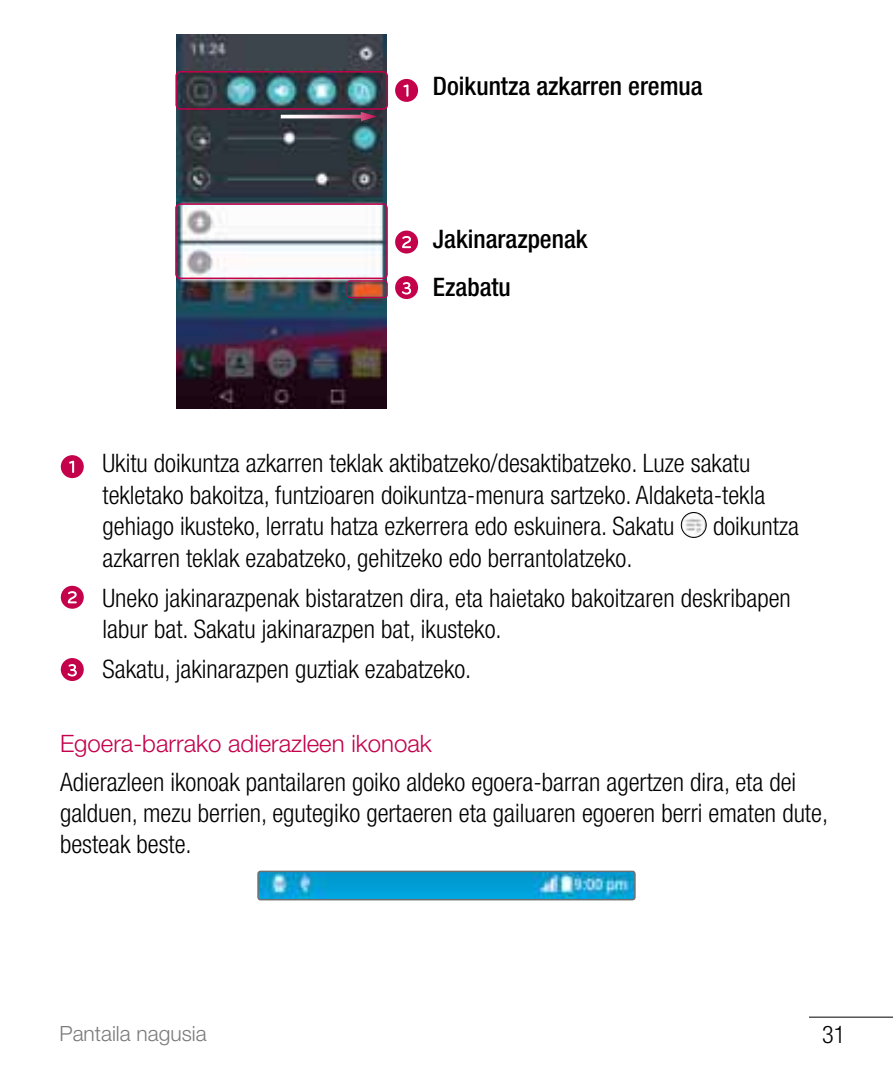
<style>
.page{position:relative;width:893px;height:1072px;background:#fff}
.page>*{position:absolute;margin:0;border:0;box-sizing:border-box;transform-origin:0 0}
.t1{font:300 condensed 25.5px/31.5px "Helvetica Neue LT Pro";color:#000}
.t2{font:500 condensed 25.5px "Helvetica Neue LT Pro";color:#000}
.t3{font:300 condensed 24.3px "Helvetica Neue LT Pro";color:#000}
.t4{font:300 24px "Helvetica Neue LT Pro";color:#c4014b}
.t5{font:300 21px "Helvetica Neue LT Pro";color:#7c7b7b}
</style>
<div class="page">
<hr style="left:809px;top:1016px;width:84px;height:1px;background:#000">
<img style="left:681px;top:512px;width:25px;height:25px;border-radius:12px">
<div style="left:681px;top:512px;width:25px;height:25px;border:1px solid #000;border-radius:50%"></div>
<svg style="left:394px;top:275px;width:25px;height:25px"></svg>
<div style="left:395px;top:276px;width:23px;height:23px;background:#c4014b;border-radius:50%"></div>
<svg style="left:402px;top:282px;width:9px;height:12px"></svg>
<svg style="left:394px;top:229px;width:25px;height:26px"></svg>
<div style="left:395px;top:230px;width:23px;height:23px;background:#c4014b;border-radius:50%"></div>
<svg style="left:402px;top:236px;width:9px;height:12px"></svg>
<svg style="left:394px;top:78px;width:25px;height:25px"></svg>
<div style="left:395px;top:79px;width:23px;height:23px;background:#c4014b;border-radius:50%"></div>
<svg style="left:403px;top:84px;width:5px;height:13px"></svg>
<img style="left:176px;top:34px;width:211px;height:374px">
<div style="left:347px;top:280px;width:41px;height:18px;border:1px solid #c4014b;border-radius:3px"></div>
<svg style="left:175px;top:70px;width:214px;height:210px"></svg>
<svg style="left:60px;top:454px;width:25px;height:25px"></svg>
<div style="left:61px;top:455px;width:23px;height:23px;background:#c4014b;border-radius:50%"></div>
<svg style="left:69px;top:460px;width:5px;height:13px"></svg>
<svg style="left:60px;top:584px;width:25px;height:26px"></svg>
<div style="left:61px;top:586px;width:23px;height:22px;background:#c4014b;border-radius:50%"></div>
<svg style="left:68px;top:591px;width:9px;height:12px"></svg>
<svg style="left:60px;top:656px;width:25px;height:26px"></svg>
<div style="left:61px;top:658px;width:23px;height:23px;background:#c4014b;border-radius:50%"></div>
<svg style="left:68px;top:664px;width:9px;height:12px"></svg>
<img style="left:260px;top:873px;width:373px;height:24px">
<div style="left:257px;top:870px;width:379px;height:30px;border:2px solid #706f6f;border-radius:3px"></div>
<p class="t2" style="left:433px;top:70px;width:271px">Doikuntza azkarren eremua</p>
<p class="t2" style="left:433px;top:224px;width:156px">Jakinarazpenak</p>
<p class="t2" style="left:433px;top:272px;width:79px">Ezabatu</p>
<p class="t1" style="left:103px;top:447px;width:664px">Ukitu doikuntza azkarren teklak aktibatzeko/desaktibatzeko. Luze sakatu tekletako bakoitza, funtzioaren doikuntza-menura sartzeko. Aldaketa-tekla gehiago ikusteko, lerratu hatza ezkerrera edo eskuinera. Sakatu</p>
<p class="t1" style="left:713px;top:510px;width:87px">doikuntza</p>
<p class="t1" style="left:103px;top:537px;width:690px;line-height:39.9px">azkarren teklak ezabatzeko, gehitzeko edo berrantolatzeko.<br>Uneko jakinarazpenak bistaratzen dira, eta haietako bakoitzaren deskribapen</p>
<p class="t1" style="left:103px;top:609px;width:401px;line-height:39.9px">labur bat. Sakatu jakinarazpen bat, ikusteko.<br>Sakatu, jakinarazpen guztiak ezabatzeko.</p>
<p class="t4" style="left:60px;top:729px;width:373px">Egoera-barrako adierazleen ikonoak</p>
<p class="t1" style="left:60px;top:767px;width:770px;line-height:30.6px">Adierazleen ikonoak pantailaren goiko aldeko egoera-barran agertzen dira, eta dei galduen, mezu berrien, egutegiko gertaeren eta gailuaren egoeren berri ematen dute, besteak beste.</p>
<p class="t5" style="left:60px;top:1020px;width:149px">Pantaila nagusia</p>
<p class="t3" style="left:822px;top:1020px;width:25px">31</p>
</div>
